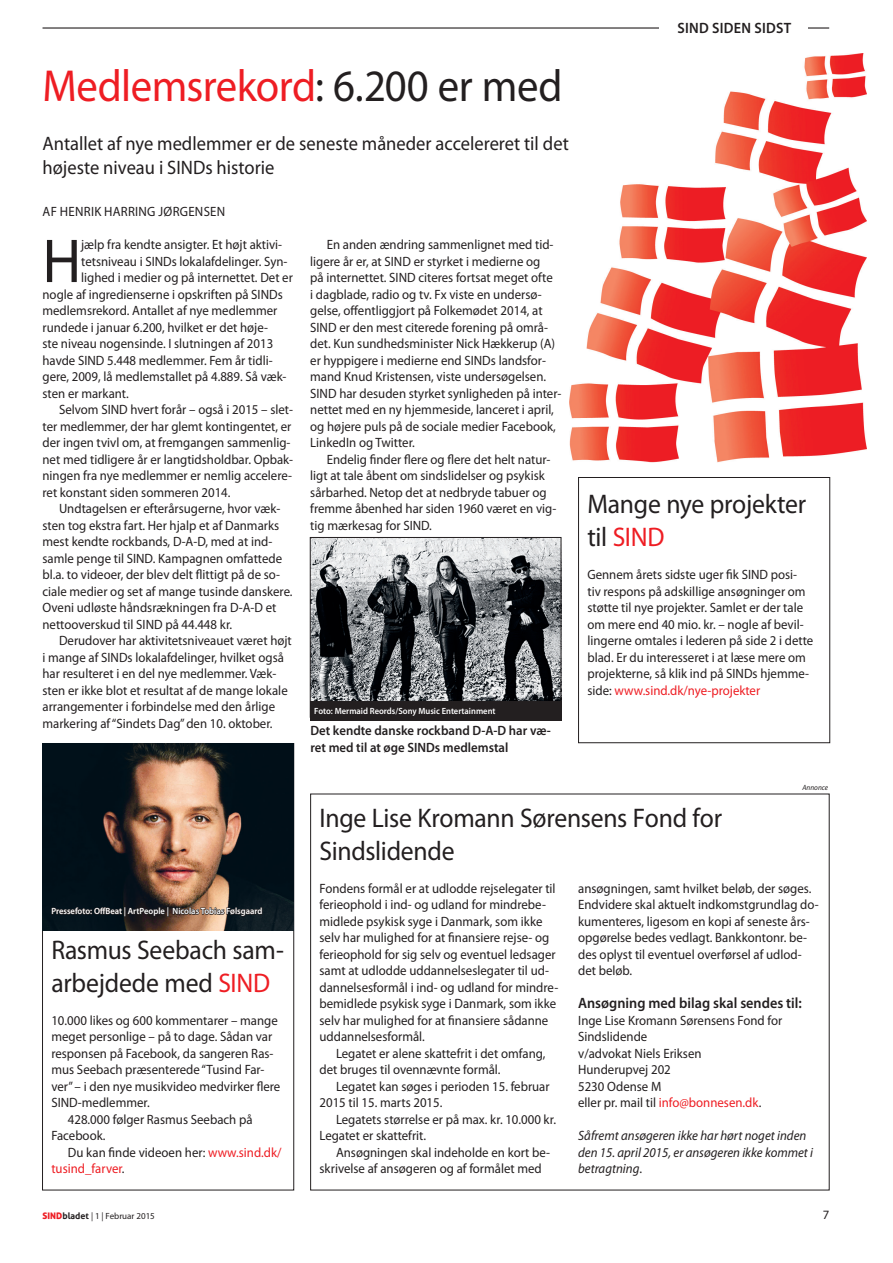
<style>
.page{position:relative;width:893px;height:1263px;background:#fff}
.page>*{position:absolute;margin:0;border:0;box-sizing:border-box;transform-origin:0 0}
.t1{font:62.4px "Myriad Pro";color:#231f20;scale:.95 1}
.t2{font:45px "Myriad Pro";letter-spacing:-.01em;color:#ee1d23;scale:.95 1}
.t3{font:27px/33px "Myriad Pro";letter-spacing:-.01em;color:#231f20;scale:.95 1}
.t4{font:19.5px/24px "Myriad Pro";color:#231f20;scale:.95 1}
.t5{font:600 15px "Myriad Pro";color:#231f20;scale:.95 1}
.t6{font:600 15px "Myriad Pro";letter-spacing:.02em;color:#231f20;scale:.95 1}
.t7{font:13.5px/16.5px "Myriad Pro";color:#231f20;scale:.95 1}
.t8{font:italic 13.5px/16.5px "Myriad Pro";color:#231f20;scale:.95 1}
.t9{font:600 13.5px/16.5px "Myriad Pro";color:#231f20;scale:.95 1}
.t10{font:13.5px "Myriad Pro";letter-spacing:.02em;color:#231f20;scale:.95 1}
.t11{font:13.5px "Myriad Pro";color:#ee1d23;scale:.95 1}
.t12{font:12.75px "Myriad Pro";color:#231f20}
.t13{font:600 9px "Myriad Pro";color:#fff;scale:.95 1}
.t14{font:9px "Myriad Pro";color:#231f20}
.t15{font:italic 7.65px "Myriad Pro";color:#231f20;scale:.95 1}
.s1{color:#231f20}
.s2{color:#ee1d23}
.s3{font-style:normal}
.s4{font-family:"Aller Display";color:#ee1d23}
.s5{font-family:"Aller";font-weight:700}
</style>
<div class="page">
<div style="left:578px;top:477px;width:252px;height:266px;border:1px solid #231f20"></div>
<hr style="left:43px;top:27px;width:786px;height:2px;background:#231f20">
<div style="left:659px;top:21px;width:149px;height:16px;background:#fff"></div>
<img style="left:312px;top:539px;width:247px;height:162px">
<div style="left:310px;top:537px;width:251px;height:181px;border:1px solid #231f20"></div>
<img style="left:570px;top:53px;width:296px;height:409px">
<div style="left:310px;top:701px;width:251px;height:20px;background:#231f20"></div>
<img style="left:43px;top:743px;width:251px;height:187px">
<svg style="left:52px;top:906px;width:210px;height:10px;background:#2c2827"></svg>
<p class="t6" style="left:677px;top:18px;width:121px">sind siden sidst</p>
<h2 class="t2" style="left:43px;top:58px;width:669px">Medlemsrekord<span class="s1">: 6.200 er med i</span> SIND</h2>
<h3 class="t4" style="left:43px;top:131px;width:555px">Antallet af nye medlemmer er de seneste måneder accelereret til det højeste niveau i SINDs historie</h3>
<p class="t10" style="left:43px;top:203px;width:162px">Af Hen rik Harring Jørgensen</p>
<h1 class="t1" style="left:43px;top:223px;width:42px">H</h1>
<p class="t7" style="left:81px;top:236px;width:213px">jælp fra kendte ansigter. Et højt aktivi-</p>
<p class="t7" style="left:310px;top:236px;width:266px;text-indent:16px">En anden ændring sammenlignet med tid&shy;ligere år er, at SIND er styrket i medierne og<br>på internettet. SIND citeres fortsat meget ofte<br>i dagblade, radio og tv. Fx viste en undersø&shy;gelse, offentliggjort på Folkemødet 2014, at SIND er den mest citerede forening på områ&shy;det. Kun sundhedsminister Nick Hækkerup (A) er hyppigere i medierne end SINDs landsfor&shy;mand Knud Kristensen, viste undersøgelsen.<br>SIND har desuden styrket synligheden på inter&shy;nettet med en ny hjemmeside, lanceret i april, og højere puls på de sociale medier Facebook, LinkedIn og Twitter.</p>
<p class="t7" style="left:310px;top:451px;width:261px;text-indent:17px">Endelig finder flere og flere det helt natur&shy;ligt at tale åbent om sindslidelser og psykisk sårbarhed. Netop det at nedbryde tabuer og fremme åbenhed har siden 1960 været en vig&shy;tig mærkesag for SIND.</p>
<p class="t7" style="left:81px;top:253px;width:219px">tetsniveau i SINDs lokalafdelinger. Syn-</p>
<p class="t7" style="left:81px;top:269px;width:224px">lighed i medier og på internettet. Det er</p>
<p class="t7" style="left:43px;top:286px;width:254px">nogle af ingredienserne i opskriften på SINDs</p>
<p class="t7" style="left:43px;top:302px;width:249px">medlemsrekord. Antallet af nye medlemmer</p>
<p class="t7" style="left:43px;top:319px;width:239px">rundede i januar 6.200, hvilket er det høje-</p>
<p class="t7" style="left:43px;top:335px;width:244px">ste niveau nogensinde. I slutningen af 2013</p>
<p class="t7" style="left:43px;top:352px;width:244px">havde SIND 5.448 medlemmer. Fem år tidli-</p>
<p class="t7" style="left:43px;top:368px;width:258px">gere, 2009, lå medlemstallet på 4.889. Så væk-</p>
<p class="t7" style="left:43px;top:385px;width:92px">sten er markant.</p>
<p class="t7" style="left:59px;top:401px;width:248px">Selvom SIND hvert forår – også i 2015 – slet-</p>
<p class="t7" style="left:43px;top:418px;width:264px">ter medlemmer, der har glemt kontingentet, er</p>
<p class="t7" style="left:43px;top:434px;width:262px">der ingen tvivl om, at fremgangen sammenlig-</p>
<p class="t7" style="left:43px;top:451px;width:265px">net med tidligere år er langtidsholdbar. Opbak-</p>
<p class="t7" style="left:43px;top:467px;width:264px">ningen fra nye medlemmer er nemlig accelere-</p>
<p class="t7" style="left:43px;top:484px;width:199px">ret konstant siden sommeren 2014.</p>
<p class="t7" style="left:59px;top:500px;width:234px">Undtagelsen er efterårsugerne, hvor væk-</p>
<p class="t7" style="left:43px;top:517px;width:251px">sten tog ekstra fart. Her hjalp et af Danmarks</p>
<p class="t7" style="left:43px;top:533px;width:243px">mest kendte rockbands, D-A-D, med at ind-</p>
<p class="t7" style="left:43px;top:550px;width:254px">samle penge til SIND. Kampagnen omfattede</p>
<p class="t7" style="left:43px;top:566px;width:252px">bl.a. to videoer, der blev delt flittigt på de so-</p>
<p class="t7" style="left:43px;top:583px;width:265px">ciale medier og set af mange tusinde danskere.</p>
<p class="t7" style="left:43px;top:599px;width:248px">Oveni udløste håndsrækningen fra D-A-D et</p>
<p class="t7" style="left:43px;top:616px;width:201px">nettooverskud til SIND på 44.448 kr.</p>
<p class="t7" style="left:59px;top:632px;width:247px">Derudover har aktivitetsniveauet været højt</p>
<p class="t7" style="left:43px;top:649px;width:256px">i mange af SINDs lokalafdelinger, hvilket også</p>
<p class="t7" style="left:43px;top:665px;width:248px">har resulteret i en del nye medlemmer. Væk-</p>
<p class="t7" style="left:43px;top:682px;width:260px">sten er ikke blot et resultat af de mange lokale</p>
<p class="t7" style="left:43px;top:698px;width:246px">arrangementer i forbindelse med den årlige</p>
<p class="t7" style="left:43px;top:715px;width:244px">markering af “Sindets Dag” den 10. oktober.</p>
<h3 class="t3" style="left:587px;top:487px;width:232px">Mange nye projekter til <span class="s2">SIND</span></h3>
<p class="t7" style="left:587px;top:566px;width:239px">Gennem årets sidste uger fik SIND posi&shy;tiv respons på adskillige ansøgninger om støtte til nye projekter. Samlet er der tale om mere end 40 mio. kr. – nogle af bevil&shy;lingerne omtales i lederen på side 2 i dette blad. Er du interesseret i at læse mere om projekterne, så klik ind på SINDs hjemme&shy;side: <span class="s2">www.sind.dk/nye-projekter</span></p>
<p class="t13" style="left:314px;top:705px;width:192px">Foto: Mermaid Reords/Sony Music Entertainment</p>
<p class="t9" style="left:310px;top:722px;width:255px">Det kendte danske rockband D-A-D har væ&shy;ret med til at øge SIND</p>
<p class="t9" style="left:435px;top:739px;width:79px">s medlemstal</p>
<p class="t13" style="left:51px;top:905px;width:224px">Pressefoto: OffBeat | ArtPeople | Nicolas Tobias Følsgaard</p>
<h3 class="t3" style="left:51px;top:933px;width:246px">Rasmus Seebach sam&shy;arbejdede med <span class="s2">SIND</span></h3>
<p class="t7" style="left:51px;top:1012px;width:240px">10.000 likes og 600 kommentarer – mange</p>
<p class="t7" style="left:51px;top:1028px;width:234px">meget personlige – på to dage. Sådan var</p>
<p class="t7" style="left:51px;top:1045px;width:235px">responsen på Facebook, da sangeren Ras-</p>
<p class="t7" style="left:51px;top:1061px;width:226px">mus Seebach præsenterede “Tusind Far-</p>
<p class="t7" style="left:51px;top:1078px;width:242px">ver” – i den nye musikvideo medvirker flere</p>
<p class="t7" style="left:51px;top:1094px;width:105px">SIND-medlemmer.</p>
<p class="t7" style="left:68px;top:1111px;width:196px">428.000 følger Rasmus Seebach på</p>
<p class="t7" style="left:51px;top:1127px;width:59px">Facebook.</p>
<p class="t7" style="left:68px;top:1144px;width:226px">Du kan finde videoen her: <span class="s2">www.sind.dk/</span></p>
<p class="t11" style="left:51px;top:1160px;width:79px">tusind_farver<span class="s1">.</span></p>
<p class="t15" style="left:802px;top:783px;width:29px">Annonce</p>
<h3 class="t3" style="left:319px;top:801px;width:425px">Inge Lise Kromann Sørensens Fond for<br>Sindslidende</h3>
<p class="t7" style="left:319px;top:880px;width:253px">Fondens formål er at udlodde rejselegater til ferieophold i ind- og udland for mindrebe&shy;midlede psykisk syge i Danmark, som ikke selv har mulighed for at finansiere rejse- og ferieophold for sig selv og eventuel ledsager samt at udlodde uddannelseslegater til ud&shy;dannelsesformål i ind- og udland for mindre&shy;bemidlede psykisk syge i Danmark, som ikke selv har mulighed for at finansiere sådanne uddannelsesformål.</p>
<p class="t7" style="left:319px;top:1045px;width:239px;text-indent:17px">Legatet er alene skattefrit i det omfang, det bruges til ovennævnte formål.</p>
<p class="t7" style="left:319px;top:1078px;width:244px;text-indent:17px">Legatet kan søges i perioden 15. februar<br>2015 til 15. marts 2015.</p>
<p class="t7" style="left:319px;top:1111px;width:250px;text-indent:17px">Legatets størrelse er på max. kr. 10.000 kr.<br>Legatet er skattefrit.</p>
<p class="t7" style="left:319px;top:1144px;width:244px;text-indent:17px">Ansøgningen skal indeholde en kort be&shy;skrivelse af ansøgeren og af formålet med</p>
<p class="t7" style="left:578px;top:880px;width:255px">ansøgningen, samt hvilket beløb, der søges.<br>Endvidere skal aktuelt indkomstgrundlag do&shy;kumenteres, ligesom en kopi af seneste års&shy;opgørelse bedes vedlagt. Bankkontonr. be&shy;des oplyst til eventuel overførsel af udlod&shy;det beløb.</p>
<p class="t5" style="left:578px;top:993px;width:237px">Ansøgning med bilag skal sendes til:</p>
<p class="t7" style="left:578px;top:1012px;width:216px">Inge Lise Kromann Sørensens Fond for<br>Sindslidende<br>v/advokat Niels Eriksen<br>Hunderupvej 202<br>5230 Odense M<br>eller pr. mail til <span class="s2">info@bonnesen.dk</span>.</p>
<p class="t8" style="left:578px;top:1127px;width:249px">Såfremt ansøgeren ikke har hørt noget inden den 15. april 2015, er ansøgeren ikke kommet i betragtning<span class="s3">.</span></p>
<p class="t14" style="left:43px;top:1210px;width:114px"><span class="s4">SIND</span><span class="s5">bladet</span> | 1 | Februar 2015</p>
<p class="t12" style="left:823px;top:1207px;width:8px">7</p>
</div>
